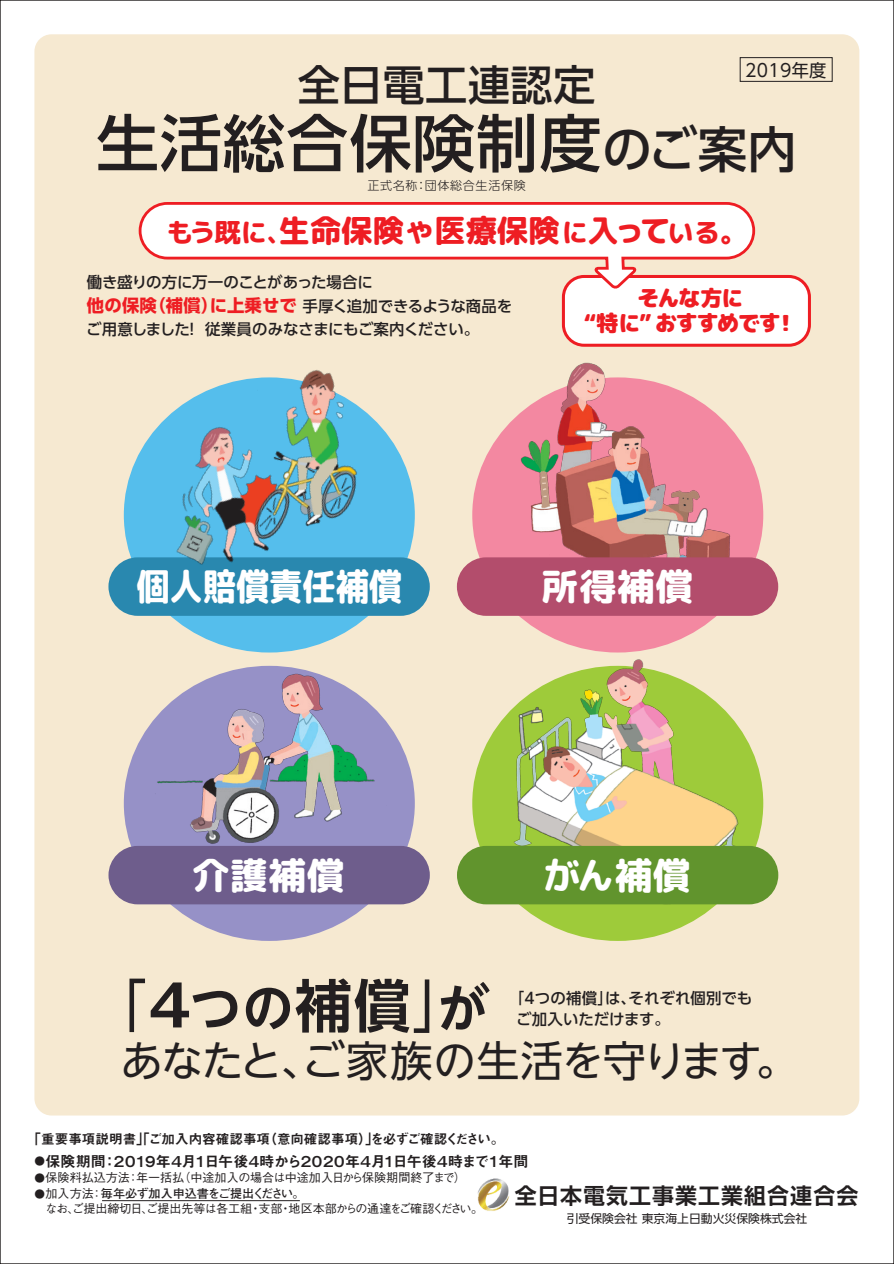
<style>
.page{position:relative;width:894px;height:1264px;background:#fff}
.page>*{position:absolute;margin:0;border:0;box-sizing:border-box;transform-origin:0 0}
.t1{font:500 62.4px "UD Shin Go Pro";letter-spacing:.01em;color:#231f20}
.t2{font:700 51.45px "UD Shin Go NT Pro De";color:#231f20}
.t3{font:42.6px "UD Shin Go NT Pro";letter-spacing:-.03em;color:#231f20}
.t4{font:500 42.15px "UD Shin Go Pro";letter-spacing:.01em;color:#231f20}
.t5{font:37.05px "rounded mplus 1 c heavy";letter-spacing:.02em;color:#fff}
.t6{font:37.05px "rounded mplus 1 c heavy";letter-spacing:.02em;color:#fff;scale:.89 1}
.t7{font:31.35px "rounded mplus 1 c heavy";color:#ee1d23}
.t8{font:21.9px/25.7px "rounded mplus 1 c black";letter-spacing:-.045em;color:#ee1d23;text-align:center}
.t9{font:700 21.9px "Shin Go Pro De";letter-spacing:.05em;color:#231f20}
.t10{font:17.7px "UD Shin Go Pro";letter-spacing:.02em;color:#231f20}
.t11{font:500 15.45px/23.4px "UD Shin Go Pro";letter-spacing:-.01em;color:#231f20}
.t12{font:15px "Midashi Go Pro MB31";letter-spacing:-.13em;color:#231f20}
.t13{font:13.5px "Midashi Go Pro MB31";color:#231f20}
.t14{font:500 12px "Gothic BBB Pro";letter-spacing:-.065em;color:#231f20}
.t15{font:500 12px "Gothic BBB Pro";letter-spacing:-.005em;color:#231f20}
.t16{font:700 12px "Futo Go B101 Pro";letter-spacing:-.01em;color:#231f20}
.t17{font:300 12px "UD Shin Go Pro";letter-spacing:.05em;color:#231f20}
.t18{font:11.85px "UD Shin Go NT Pro";color:#231f20}
.s1{font-size:49.35px}
.s2{font-size:26.4px}
.s3{font-weight:700;font-size:17.4px;color:#ee1d23}
.s4{font-family:"UD Shin Go NT Pro";font-weight:400;font-size:57px}
.s5{font-family:"Gothic MB101 Pro De";font-size:57px}
.s6{font-size:57px}
.s7{font-family:"Gothic BBB Pro";font-weight:500;font-size:10.5px}
.s8{font-size:10.5px}
.s9{font-family:"Gothic BBB Pro";font-weight:500}
</style>
<div class="page">
<div style="left:34px;top:34px;width:825px;height:1081px;background:#f6e9d1;border-radius:17px"></div>
<div style="left:563px;top:276px;width:246px;height:69px;background:#fff;border-radius:21px"></div>
<div style="left:561px;top:275px;width:249px;height:72px;border:3px solid #ee1d23;border-radius:21px"></div>
<img style="left:477px;top:1178px;width:33px;height:33px">
<div style="left:472px;top:377px;width:291px;height:275px;background:#f388a1;border-radius:50%"></div>
<div style="left:124px;top:665px;width:291px;height:275px;background:#9691c7;border-radius:50%"></div>
<div style="left:472px;top:665px;width:291px;height:275px;background:#9ecb3a;border-radius:50%"></div>
<img style="left:517px;top:362px;width:216px;height:195px">
<div style="left:457px;top:557px;width:321px;height:58px;background:#b34d6c;border-radius:29px"></div>
<div style="left:124px;top:377px;width:291px;height:275px;background:#55beec;border-radius:50%"></div>
<div style="left:108px;top:557px;width:321px;height:58px;background:#2988af;border-radius:29px"></div>
<svg style="left:138px;top:202px;width:618px;height:87px"></svg>
<img style="left:512px;top:659px;width:228px;height:249px">
<img style="left:152px;top:666px;width:238px;height:178px">
<div style="left:457px;top:845px;width:321px;height:59px;background:#61942d;border-radius:29px"></div>
<div style="left:108px;top:845px;width:322px;height:59px;background:#6e5d8c;border-radius:29px"></div>
<img style="left:154px;top:370px;width:245px;height:195px">
<div style="left:739px;top:57px;width:93px;height:25px;border:1px solid #231f20"></div>
<hr style="left:102px;top:1200px;width:198px;height:1px;background:#231f20">
<p class="t10" style="left:744px;top:55px;width:83px">2019年度</p>
<h3 class="t4" style="left:298px;top:51px;width:299px">全日電工連認定</h3>
<h1 class="t1" style="left:96px;top:93px;width:702px">生活総合保険制度<span class="s1">のご案内</span></h1>
<p class="t17" style="left:367px;top:176px;width:160px">正式名称：団体総合生活保険</p>
<h3 class="t7" style="left:166px;top:209px;width:581px"><span class="s2">もう既に、</span>生命保険<span class="s2">や</span>医療保険<span class="s2">に</span>入って<span class="s2">いる。</span></h3>
<p class="t11" style="left:86px;top:270px;width:427px">働き盛りの方に万一のことがあった場合に<br><span class="s3">他の保険（補償）に上乗せで</span> 手厚く追加できるような商品をご用意しました！ 従業員のみなさまにもご案内ください。</p>
<h3 class="t8" style="left:584px;top:285px;width:214px">そんな方に<br>“特に” おすすめです！</h3>
<h3 class="t6" style="left:137px;top:560px;width:299px">個人賠償責任補償</h3>
<h3 class="t5" style="left:541px;top:560px;width:153px">所得補償</h3>
<h3 class="t5" style="left:192px;top:848px;width:153px">介護補償</h3>
<h3 class="t5" style="left:543px;top:848px;width:149px">がん補償</h3>
<h2 class="t2" style="left:89px;top:965px;width:402px"><span class="s4">「</span><span class="s5">４</span>つの<span class="s6">補償</span><span class="s4">」</span>が</h2>
<h3 class="t3" style="left:121px;top:1026px;width:679px">あなたと、ご家族の生活を守ります。</h3>
<p class="t11" style="left:516px;top:987px;width:237px;line-height:20.4px;text-indent:-7px">「4つの補償」は、それぞれ個別でもご加入いただけます。</p>
<p class="t13" style="left:28px;top:1128px;width:478px">「重要事項説明書」「ご加入内容確認事項（意向確認事項）」を必ずご確認ください。</p>
<p class="t12" style="left:34px;top:1149px;width:495px"><span class="s7">●</span>保険期間：２０１９年４月１日午後４時から２０２０年４月１日午後４時まで１年間</p>
<p class="t15" style="left:34px;top:1168px;width:433px"><span class="s8">●</span>保険料払込方法：年一括払（中途加入の場合は中途加入日から保険期間終了まで）</p>
<p class="t16" style="left:34px;top:1183px;width:272px"><span class="s7">●</span><span class="s9">加入方法：</span>毎年必ず加入申込書をご提出ください。</p>
<p class="t14" style="left:34px;top:1198px;width:450px">　なお、ご提出締切日、ご提出先等は各工組・支部・地区本部からの通達をご確認ください。</p>
<h3 class="t9" style="left:514px;top:1177px;width:345px">全日本電気工事業工業組合連合会</h3>
<p class="t18" style="left:566px;top:1209px;width:242px">引受保険会社 東京海上日動火災保険株式会社</p>
</div>
